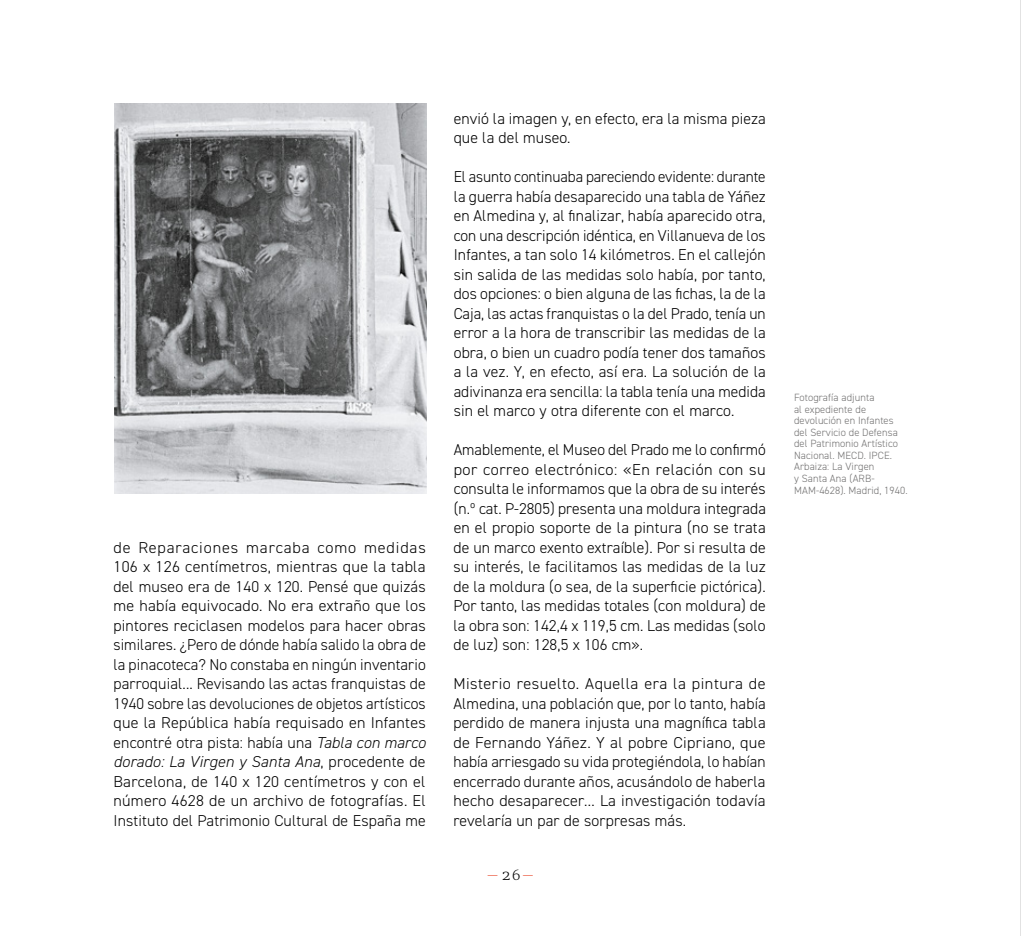
<style>
.page{position:relative;width:1021px;height:936px;background:#fff}
.page>*{position:absolute;margin:0;border:0;box-sizing:border-box;transform-origin:0 0}
.t1{font:300 15.75px/19.5px "DIN2014";letter-spacing:.01em;color:#000;text-align:justify}
.t2{font:300 15px "More Pro";color:#e84124}
.t3{font:300 10.5px/11.6px "DIN2014";letter-spacing:.01em;color:#706f6f}
.s1{font-style:italic}
.s2{color:#000}
</style>
<div class="page">
<hr style="left:1020px;top:0;width:1px;height:935px;background:#dadada">
<img style="left:114px;top:104px;width:312px;height:389px">
<p class="t1" style="left:113px;top:537px;width:314px">de Reparaciones marcaba como medidas 106 x 126 centímetros, mientras que la tabla del museo era de 140 x 120. Pensé que quizás me había equivocado. No era extraño que los pintores reciclasen modelos para hacer obras similares. ¿Pero de dónde había salido la obra de la pinacoteca? No constaba en ningún inventario parroquial... Revisando las actas franquistas de 1940 sobre las devoluciones de objetos artísticos que la República había requisado en Infantes encontré otra pista: había una <span class="s1">Tabla con marco dorado: La Virgen y Santa Ana</span>, procedente de Barcelona, de 140 x 120 centímetros y con el número 4628 de un archivo de fotografías. El Instituto del Patrimonio Cultural de España me</p>
<p class="t1" style="left:453px;top:108px;width:313px">envió la imagen y, en efecto, era la misma pieza que la del museo.</p>
<p class="t1" style="left:453px;top:167px;width:314px">El asunto continuaba pareciendo evidente: durante la guerra había desaparecido una tabla de Yáñez en Almedina y, al finalizar, había aparecido otra, con una descripción idéntica, en Villanueva de los Infantes, a tan solo 14 kilómetros. En el callejón sin salida de las medidas solo había, por tanto, dos opciones: o bien alguna de las fichas, la de la Caja, las actas franquistas o la del Prado, tenía un error a la hora de transcribir las medidas de la obra, o bien un cuadro podía tener dos tamaños a la vez. Y, en efecto, así era. La solución de la adivinanza era sencilla: la tabla tenía una medida sin el marco y otra diferente con el marco.</p>
<p class="t1" style="left:453px;top:440px;width:314px">Amablemente, el Museo del Prado me lo confirmó por correo electrónico: «En relación con su consulta le informamos que la obra de su interés (n.º cat. P-2805) presenta una moldura integrada en el propio soporte de la pintura (no se trata de un marco exento extraíble). Por si resulta de su interés, le facilitamos las medidas de la luz de la moldura (o sea, de la superficie pictórica).<br>Por tanto, las medidas totales (con moldura) de la obra son: 142,4 x 119,5 cm. Las medidas (solo de luz) son: 128,5 x 106 cm».</p>
<p class="t1" style="left:453px;top:674px;width:314px">Misterio resuelto. Aquella era la pintura de Almedina, una población que, por lo tanto, había perdido de manera injusta una magnífica tabla de Fernando Yáñez. Y al pobre Cipriano, que había arriesgado su vida protegiéndola, lo habían encerrado durante años, acusándolo de haberla hecho desaparecer… La investigación todavía revelaría un par de sorpresas más.</p>
<p class="t2" style="left:486px;top:864px;width:49px">— <span class="s2">26</span>—</p>
<p class="t3" style="left:794px;top:391px;width:115px">Fotografía adjunta<br>al expediente de devolución en Infantes del Servicio de Defensa del Patrimonio Artístico<br>Nacional. MECD. IPCE.<br>Arbaiza: La Virgen<br>y Santa Ana (ARB-<br>MAM-4628). Madrid, 1940.</p>
</div>
